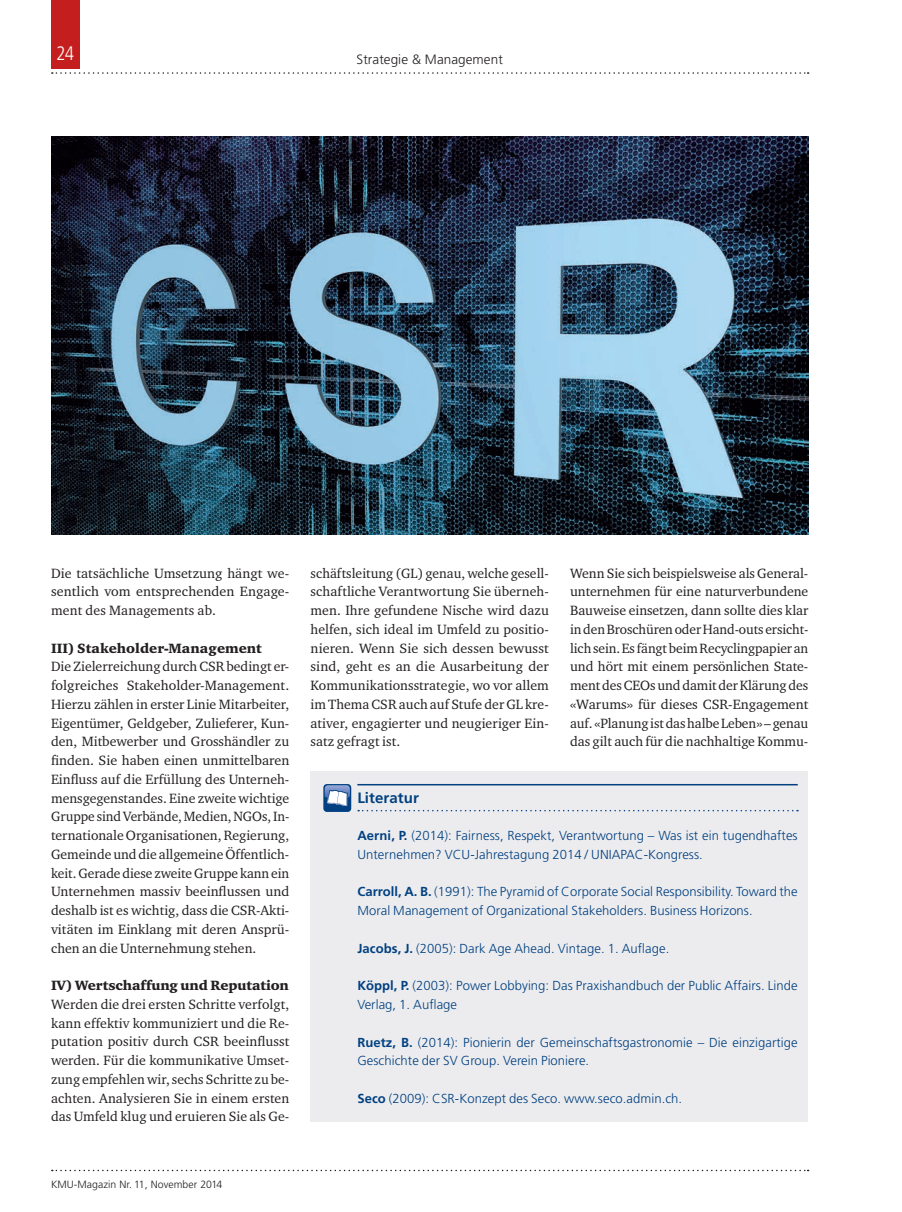
<style>
.page{position:relative;width:902px;height:1212px;background:#fff}
.page>*{position:absolute;margin:0;border:0;box-sizing:border-box;transform-origin:0 0}
.Pagina{font:300 condensed 19.5px "Frutiger LT Std";color:#fff}
.ServiceBox_Titel{font:700 15px "Frutiger LT Std";letter-spacing:.005em;color:#014081}
.Grundtext{font:13.8px/18.8px "Charter ITC";letter-spacing:.005em;color:#231f20;text-align:justify}
.Sub_Zwischentitel{font:13.8px "Charter ITC Blac";color:#231f20}
.Kapitel{font:300 13.5px "Frutiger LT Std";letter-spacing:.005em;color:#231f20}
.ServiceBox_Grundtext{font:300 13.05px/18.8px "Frutiger LT Std";letter-spacing:.005em;color:#014081}
.t1{font:300 10.5px "Frutiger LT Std";letter-spacing:.005em;color:#231f20}
.s1{font-weight:700}
</style>
<div class="page">
<svg style="left:52px;top:1170px;width:756px;height:1px"></svg>
<div style="left:51px;top:0;width:29px;height:68px;background:#c41e1f"></div>
<svg style="left:52px;top:72px;width:756px;height:2px"></svg>
<div style="left:310px;top:771px;width:498px;height:350px;background:#ececee"></div>
<hr style="left:357px;top:784px;width:440px;height:1px;background:#014081">
<svg style="left:358px;top:810px;width:439px;height:1px"></svg>
<div style="left:323px;top:784px;width:28px;height:28px;background:#014081;border-radius:4px"></div>
<svg style="left:325px;top:785px;width:25px;height:21px"></svg>
<img style="left:51px;top:136px;width:757px;height:398px">
<p class="Pagina" style="left:56px;top:42px;width:20px">24</p>
<p class="Kapitel" style="left:356px;top:51px;width:148px">Strategie &amp; Management</p>
<p class="Grundtext" style="left:51px;top:563px;width:240px">Die tatsächliche Umsetzung hängt we&shy;sentlich vom entsprechenden Engage&shy;ment des Managements ab.</p>
<p class="Sub_Zwischentitel" style="left:51px;top:639px;width:212px">III) Stakeholder-Management</p>
<p class="Grundtext" style="left:51px;top:657px;width:240px">Die Zielerreichung durch CSR bedingt er&shy;folgreiches Stakeholder-Management.<br>Hierzu zählen in erster Linie Mitarbeiter, Eigentümer, Geldgeber, Zulieferer, Kun&shy;den, Mitbewerber und Grosshändler zu finden. Sie haben einen unmittelbaren Einfluss auf die Erfüllung des Unterneh&shy;mensgegenstandes. Eine zweite wichtige Gruppe sind Verbände, Medien, NGOs, In&shy;ternationale Organisationen, Regierung, Gemeinde und die allgemeine Öffentlich&shy;keit. Gerade diese zweite Gruppe kann ein Unternehmen massiv beeinflussen und deshalb ist es wichtig, dass die CSR-Akti&shy;vitäten im Einklang mit deren Ansprü&shy;chen an die Unternehmung stehen.</p>
<p class="Sub_Zwischentitel" style="left:51px;top:977px;width:239px">IV) Wertschaffung und Reputation</p>
<p class="Grundtext" style="left:51px;top:994px;width:240px">Werden die drei ersten Schritte verfolgt, kann effektiv kommuniziert und die Re&shy;putation positiv durch CSR beeinflusst werden. Für die kommunikative Umset&shy;zung empfehlen wir, sechs Schritte zu be&shy;achten. Analysieren Sie in einem ersten das Umfeld klug und eruieren Sie als Ge-</p>
<p class="Grundtext" style="left:310px;top:563px;width:240px">schäftsleitung (GL) genau, welche gesell&shy;schaftliche Verantwortung Sie überneh&shy;men. Ihre gefundene Nische wird dazu helfen, sich ideal im Umfeld zu positio&shy;nieren. Wenn Sie sich dessen bewusst sind, geht es an die Ausarbeitung der Kommunikationsstrategie, wo vor allem im Thema CSR auch auf Stufe der GL kre&shy;ativer, engagierter und neugieriger Ein&shy;satz gefragt ist.</p>
<p class="Grundtext" style="left:570px;top:563px;width:240px">Wenn Sie sich beispielsweise als General&shy;unternehmen für eine naturverbundene Bauweise einsetzen, dann sollte dies klar in den Broschüren oder Hand-outs ersicht&shy;lich sein. Es fängt beim Recyclingpapier an und hört mit einem persönlichen State&shy;ment des CEOs und damit der Klärung des «Warums» für dieses CSR-Engagement auf. «Planung ist das halbe Leben» – genau das gilt auch für die nachhaltige Kommu-</p>
<p class="ServiceBox_Titel" style="left:357px;top:789px;width:63px">Literatur</p>
<p class="ServiceBox_Grundtext" style="left:357px;top:826px;width:442px"><span class="s1">Aerni, P.</span> (2014): Fairness, Respekt, Verantwortung – Was ist ein tugendhaftes<br>Unternehmen? VCU-Jahrestagung 2014 / UNIAPAC-Kongress.</p>
<p class="ServiceBox_Grundtext" style="left:357px;top:883px;width:442px"><span class="s1">Carroll, A. B.</span> (1991): The Pyramid of Corporate Social Responsibility. Toward the<br>Moral Management of Organizational Stakeholders. Business Horizons.</p>
<p class="ServiceBox_Grundtext" style="left:357px;top:939px;width:313px"><span class="s1">Jacobs, J.</span> (2005): Dark Age Ahead. Vintage. 1. Auflage.</p>
<p class="ServiceBox_Grundtext" style="left:357px;top:976px;width:442px"><span class="s1">Köppl, P.</span> (2003): Power Lobbying: Das Praxishandbuch der Public Affairs. Linde<br>Verlag, 1. Auflage</p>
<p class="ServiceBox_Grundtext" style="left:357px;top:1033px;width:442px"><span class="s1">Ruetz, B.</span> (2014): Pionierin der Gemeinschaftsgastronomie – Die einzigartige<br>Geschichte der SV Group. Verein Pioniere.</p>
<p class="ServiceBox_Grundtext" style="left:357px;top:1089px;width:326px"><span class="s1">Seco</span> (2009): CSR-Konzept des Seco. www.seco.admin.ch.</p>
<p class="t1" style="left:51px;top:1178px;width:173px">KMU-Magazin Nr. 11, November 2014</p>
</div>
